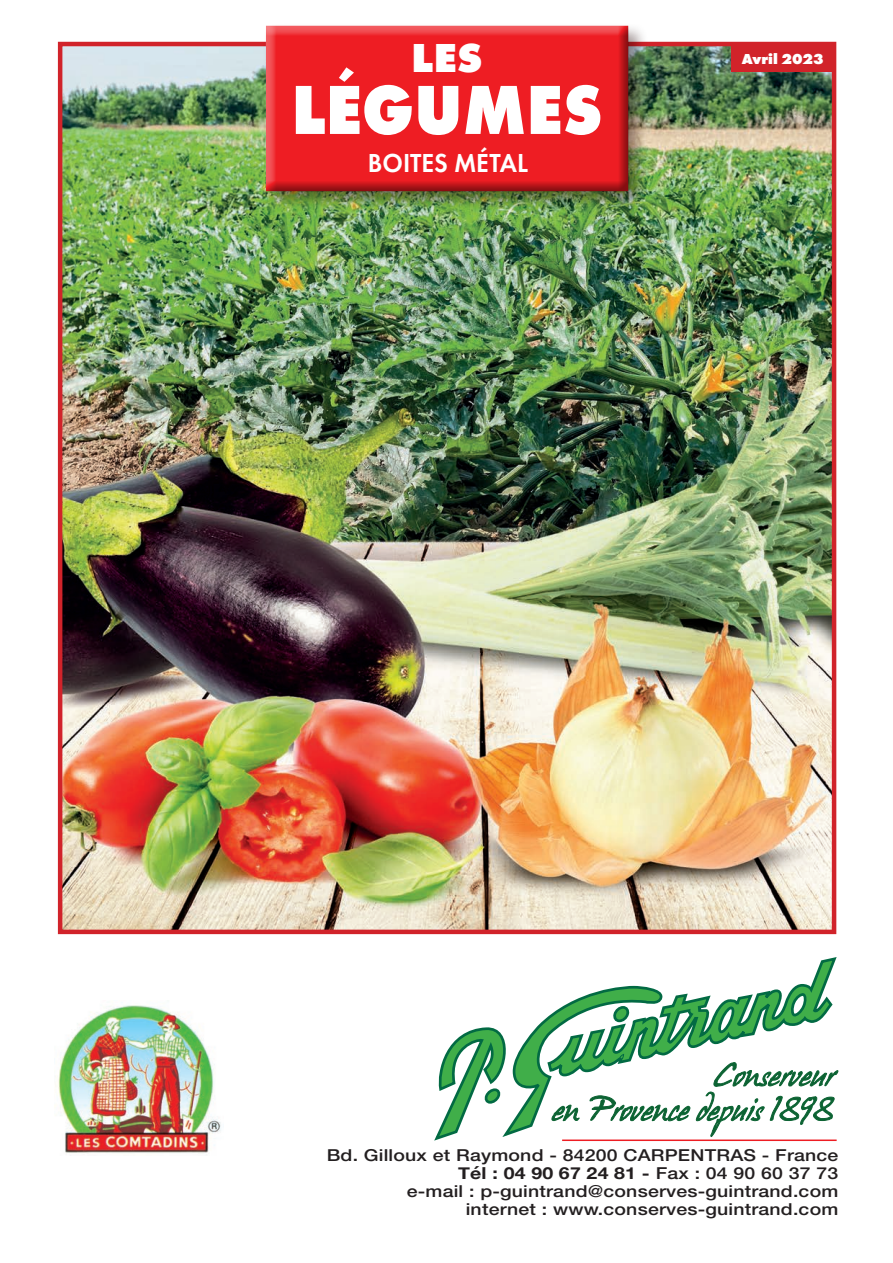
<style>
.page{position:relative;width:893px;height:1263px;background:#fff}
.page>*{position:absolute;margin:0;border:0;box-sizing:border-box;transform-origin:0 0}
.t1{font:800 72px "Futura PT";color:#fff;scale:.9 1}
.t2{font:800 42px "Futura PT";color:#fff}
.t3{font:600 27px "Futura PT";color:#fff;scale:.95 1}
.t4{font:500 16.5px "Helvetica Neue LT Std";letter-spacing:.01em;color:#231f20;scale:1.18 1}
.t5{font:700 16.5px "Helvetica Neue";letter-spacing:.01em;color:#231f20;scale:1.18 1}
.t6{font:800 15px "Futura PT";color:#fff}
.s1{font-family:"Helvetica Neue LT Std";font-weight:500}
</style>
<div class="page">
<img style="left:63px;top:47px;width:768px;height:882px">
<div style="left:58px;top:42px;width:778px;height:892px;border:4px solid #d1232a"></div>
<img style="left:58px;top:1005px;width:163px;height:149px">
<hr style="left:562px;top:1139px;width:275px;height:2px;background:#ee1d23">
<svg style="left:434px;top:957px;width:404px;height:183px"></svg>
<div style="left:263px;top:22px;width:385px;height:189px;background:#1f0000;opacity:.41"></div>
<div style="left:264px;top:25px;width:364px;height:168px;background:#200000;opacity:.5"></div>
<div style="left:731px;top:45px;width:104px;height:27px;background:#d1232a"></div>
<p class="t2" style="left:411px;top:32px;width:73px">LES</p>
<p class="t1" style="left:291px;top:64px;width:347px">LÉGUMES</p>
<p class="t3" style="left:368px;top:146px;width:170px">BOITES MÉTAL</p>
<p class="t6" style="left:742px;top:50px;width:83px">Avril 2023</p>
<p class="t4" style="left:327px;top:1145px;width:435px">Bd. Gilloux et Raymond - 84200 CARPENTRAS - France</p>
<p class="t5" style="left:458px;top:1160px;width:324px">Tél : 04 90 67 24 81 - <span class="s1">Fax : 04 90 60 37 73</span></p>
<p class="t4" style="left:407px;top:1181px;width:367px">e-mail : p-guintrand@conserves-guintrand.com</p>
<p class="t4" style="left:466px;top:1199px;width:317px">internet : www.conserves-guintrand.com</p>
</div>
